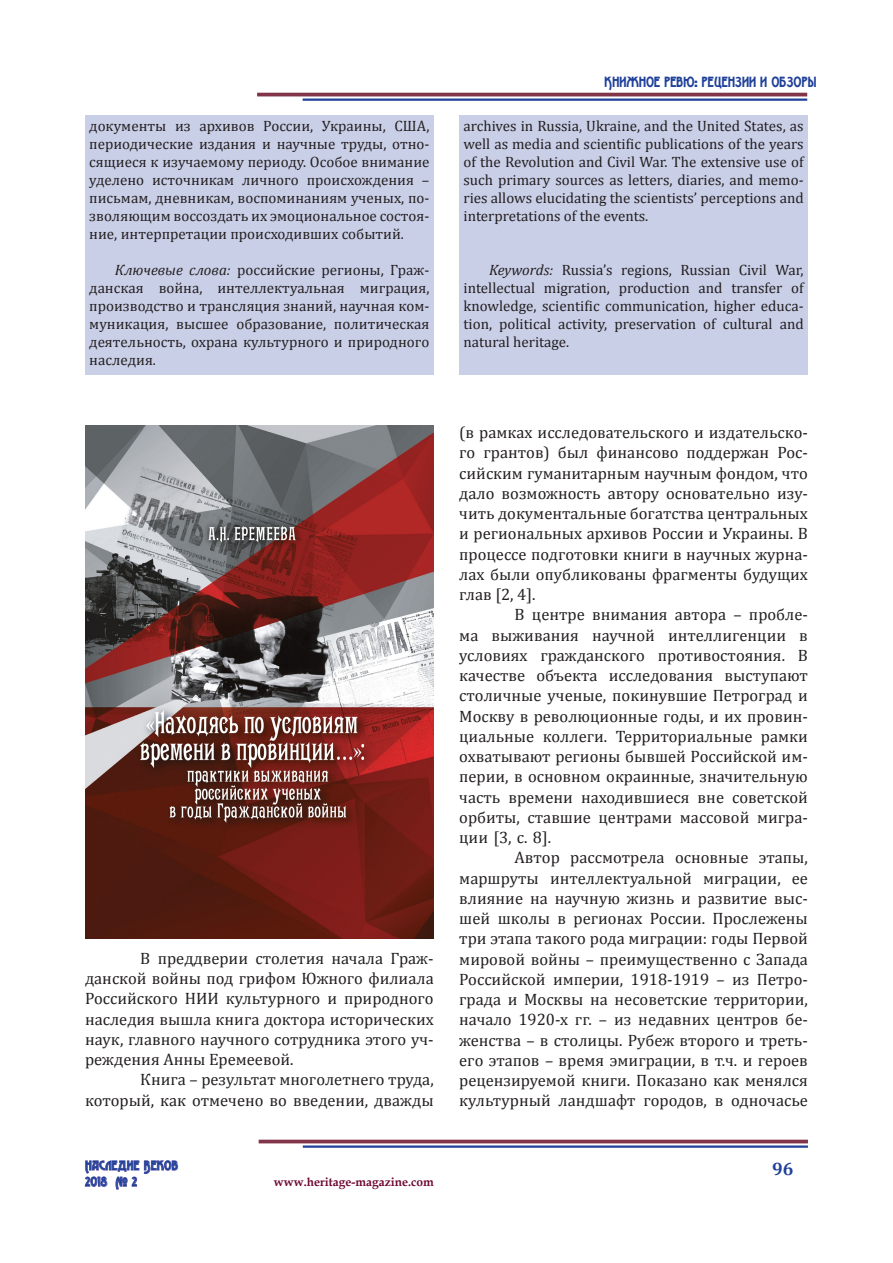
<style>
.page{position:relative;width:893px;height:1263px;background:#fff}
.page>*{position:absolute;margin:0;border:0;box-sizing:border-box;transform-origin:0 0}
.t1{font:700 18px "Cambria";color:#20419a}
.t2{font:16.5px/20.2px "Cambria";color:#231f20;text-align:justify}
.t3{font:15px/18px "Cambria";color:#231f20;text-align:justify}
.t4{font:15px "Advokat Modern";color:#20419a}
.t5{font:13.5px/16.2px "Advokat Modern";letter-spacing:.03em;color:#20419a}
.t6{font:700 12px "Book Antiqua";color:#6e0731}
.s1{font-style:italic}
</style>
<div class="page">
<img style="left:85px;top:425px;width:349px;height:513px">
<div style="left:459px;top:115px;width:349px;height:259px;background:#cacfe8"></div>
<div style="left:85px;top:115px;width:349px;height:259px;background:#cacfe8"></div>
<hr style="left:259px;top:1140px;width:549px;height:3px;background:#823449">
<hr style="left:303px;top:1145px;width:505px;height:3px;background:#20419a">
<svg style="left:85px;top:1160px;width:93px;height:30px"></svg>
<hr style="left:257px;top:93px;width:550px;height:3px;background:#823449">
<hr style="left:303px;top:99px;width:504px;height:2px;background:#20419a">
<p class="t3" style="left:89px;top:117px;width:342px">документы из архивов России, Украины, США, периодические издания и научные труды, отно&shy;сящиеся к изучаемому периоду. Особое внимание уделено источникам личного происхождения – письмам, дневникам, воспоминаниям ученых, по&shy;зволяющим воссоздать их эмоциональное состоя&shy;ние, интерпретации происходивших событий.</p>
<p class="t3" style="left:89px;top:261px;width:342px;text-indent:26px"><span class="s1">Ключевые слова:</span> российские регионы, Граж&shy;данская война, интеллектуальная миграция, производство и трансляция знаний, научная ком&shy;муникация, высшее образование, политическая деятельность, охрана культурного и природного наследия.</p>
<p class="t2" style="left:85px;top:948px;width:350px;text-indent:55px">В преддверии столетия начала Граж&shy;данской войны под грифом Южного филиала Российского НИИ культурного и природного наследия вышла книга доктора исторических наук, главного научного сотрудника этого уч&shy;реждения Анны Еремеевой.</p>
<p class="t2" style="left:85px;top:1069px;width:350px;text-align:right">Книга – результат многолетнего труда, который, как отмечено во введении, дважды</p>
<p class="t5" style="left:85px;top:1158px;width:95px">Наследие Веков<br>2018 № 2</p>
<p class="t6" style="left:274px;top:1174px;width:161px">www.heritage-magazine.com</p>
<p class="t4" style="left:604px;top:74px;width:214px">Книжное ревю: рецензии и обзоры</p>
<p class="t3" style="left:463px;top:117px;width:342px">archives in Russia, Ukraine, and the United States, as well as media and scientific publications of the years of the Revolution and Civil War. The extensive use of such primary sources as letters, diaries, and memo&shy;ries allows elucidating the scientists’ perceptions and interpretations of the events.</p>
<p class="t3" style="left:463px;top:261px;width:342px;text-indent:26px"><span class="s1">Keywords:</span> Russia’s regions, Russian Civil War, intellectual migration, production and transfer of knowledge, scientific communication, higher educa&shy;tion, political activity, preservation of cultural and natural heritage.</p>
<p class="t2" style="left:459px;top:422px;width:350px">(в рамках исследовательского и издательско&shy;го грантов) был финансово поддержан Рос&shy;сийским гуманитарным научным фондом, что дало возможность автору основательно изу&shy;чить документальные богатства центральных и региональных архивов России и Украины. В процессе подготовки книги в научных журна&shy;лах были опубликованы фрагменты будущих глав [2, 4].</p>
<p class="t2" style="left:459px;top:604px;width:350px;text-indent:55px">В центре внимания автора – пробле&shy;ма выживания научной интеллигенции в условиях гражданского противостояния. В качестве объекта исследования выступают столичные ученые, покинувшие Петроград и Москву в революционные годы, и их провин&shy;циальные коллеги. Территориальные рамки охватывают регионы бывшей Российской им&shy;перии, в основном окраинные, значительную часть времени находившиеся вне советской орбиты, ставшие центрами массовой мигра&shy;ции [3, с. 8].</p>
<p class="t2" style="left:459px;top:847px;width:350px;text-indent:55px">Автор рассмотрела основные этапы, маршруты интеллектуальной миграции, ее влияние на научную жизнь и развитие выс&shy;шей школы в регионах России. Прослежены три этапа такого рода миграции: годы Первой мировой войны – преимущественно с Запада Российской империи, 1918-1919 – из Петро&shy;града и Москвы на несоветские территории, начало 1920-х гг. – из недавних центров бе&shy;женства – в столицы. Рубеж второго и треть&shy;его этапов – время эмиграции, в т.ч. и героев рецензируемой книги. Показано как менялся культурный ландшафт городов, в одночасье</p>
<p class="t1" style="left:772px;top:1156px;width:23px">96</p>
</div>
